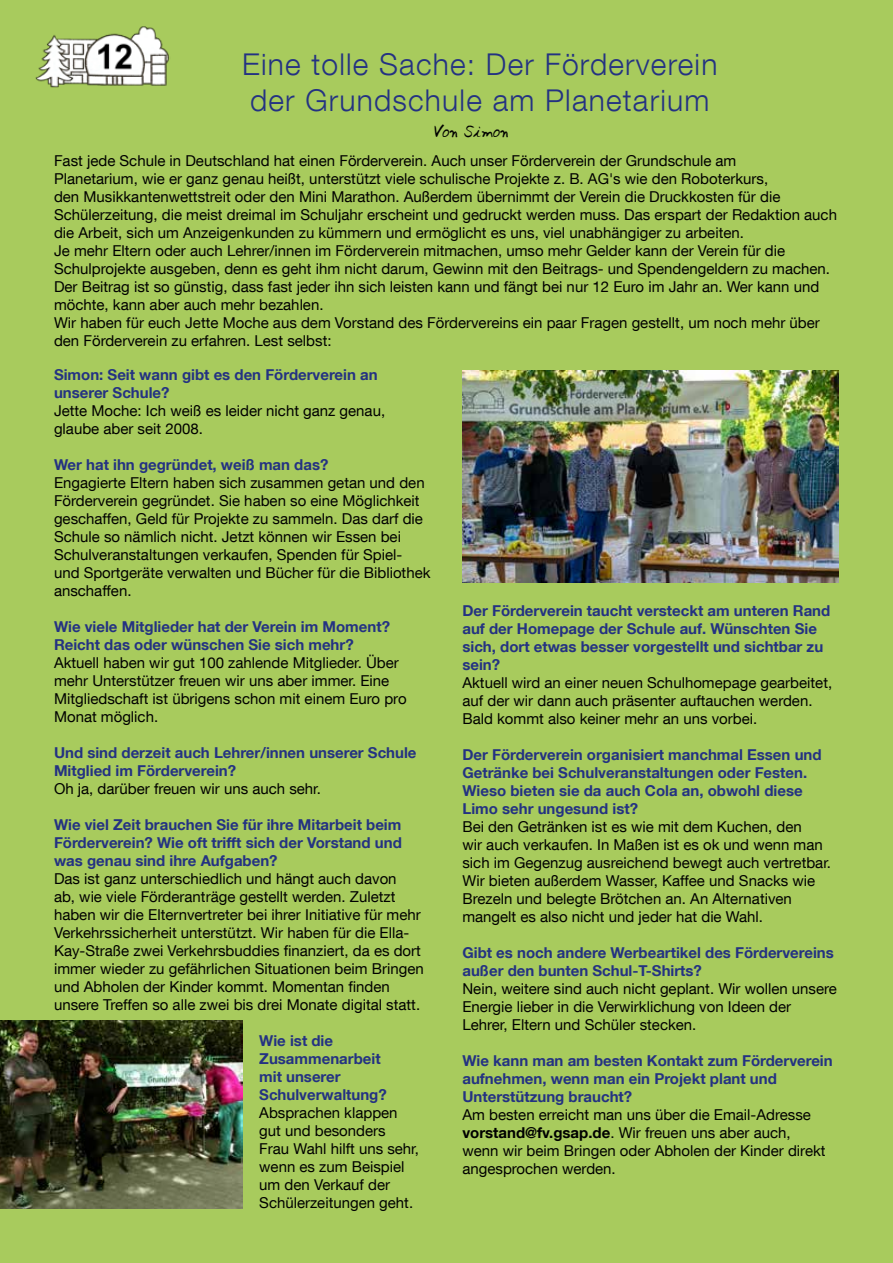
<style>
.page{position:relative;width:893px;height:1263px;background:#a8cb5d}
.page>*{position:absolute;margin:0;border:0;box-sizing:border-box;transform-origin:0 0}
.t1{font:300 30px/36px "Helvetica Neue LT Com";letter-spacing:.04em;color:#243282}
.t2{font:18.75px "Arrons Hand";color:#000}
.t3{font:15px/18px "Helvetica Neue LT Com";color:#000}
.t4{font:700 15px/18px "Helvetica Neue LT Com";color:#243282}
.s1{font-weight:700}
</style>
<div class="page">
<img style="left:35px;top:26px;width:134px;height:61px">
<img style="left:462px;top:371px;width:377px;height:211px">
<img style="left:0;top:1020px;width:242px;height:189px">
<h1 class="t1" style="left:242px;top:45px;width:477px">Eine tolle Sache: Der Förderverein der Grundschule am Planetarium</h1>
<p class="t2" style="left:433px;top:114px;width:76px">Von Simon</p>
<p class="t3" style="left:54px;top:151px;width:784px">Fast jede Schule in Deutschland hat einen Förderverein. Auch unser Förderverein der Grundschule am<br>Planetarium, wie er ganz genau heißt, unterstützt viele schulische Projekte z. B. AG's wie den Roboterkurs,<br>den Musikkantenwettstreit oder den Mini Marathon. Außerdem übernimmt der Verein die Druckkosten für die Schülerzeitung, die meist dreimal im Schuljahr erscheint und gedruckt werden muss. Das erspart der Redaktion auch die Arbeit, sich um Anzeigenkunden zu kümmern und ermöglicht es uns, viel unabhängiger zu arbeiten.<br>Je mehr Eltern oder auch Lehrer/innen im Förderverein mitmachen, umso mehr Gelder kann der Verein für die Schulprojekte ausgeben, denn es geht ihm nicht darum, Gewinn mit den Beitrags- und Spendengeldern zu machen.<br>Der Beitrag ist so günstig, dass fast jeder ihn sich leisten kann und fängt bei nur 12 Euro im Jahr an. Wer kann und möchte, kann aber auch mehr bezahlen.<br>Wir haben für euch Jette Moche aus dem Vorstand des Fördervereins ein paar Fragen gestellt, um noch mehr über den Förderverein zu erfahren. Lest selbst:</p>
<p class="t4" style="left:54px;top:365px;width:325px">Simon: Seit wann gibt es den Förderverein an unserer Schule?</p>
<p class="t3" style="left:54px;top:402px;width:333px">Jette Moche: Ich weiß es leider nicht ganz genau, glaube aber seit 2008.</p>
<p class="t4" style="left:54px;top:455px;width:276px">Wer hat ihn gegründet, weiß man das?</p>
<p class="t3" style="left:54px;top:474px;width:378px">Engagierte Eltern haben sich zusammen getan und den Förderverein gegründet. Sie haben so eine Möglichkeit geschaffen, Geld für Projekte zu sammeln. Das darf die Schule so nämlich nicht. Jetzt können wir Essen bei Schulveranstaltungen verkaufen, Spenden für Spiel&shy;und Sportgeräte verwalten und Bücher für die Bibliothek anschaffen.</p>
<p class="t4" style="left:54px;top:617px;width:337px">Wie viele Mitglieder hat der Verein im Moment?<br>Reicht das oder wünschen Sie sich mehr?</p>
<p class="t3" style="left:54px;top:654px;width:354px">Aktuell haben wir gut 100 zahlende Mitglieder. Über mehr Unterstützer freuen wir uns aber immer. Eine Mitgliedschaft ist übrigens schon mit einem Euro pro Monat möglich.</p>
<p class="t4" style="left:54px;top:743px;width:364px">Und sind derzeit auch Lehrer/innen unserer Schule<br>Mitglied im Förderverein?</p>
<p class="t3" style="left:54px;top:780px;width:269px">Oh ja, darüber freuen wir uns auch sehr.</p>
<p class="t4" style="left:54px;top:815px;width:349px;text-align:justify">Wie viel Zeit brauchen Sie für ihre Mitarbeit beim Förderverein? Wie oft trifft sich der Vorstand und was genau sind ihre Aufgaben?</p>
<p class="t3" style="left:54px;top:870px;width:371px">Das ist ganz unterschiedlich und hängt auch davon<br>ab, wie viele Förderanträge gestellt werden. Zuletzt haben wir die Elternvertreter bei ihrer Initiative für mehr Verkehrssicherheit unterstützt. Wir haben für die Ella-Kay-Straße zwei Verkehrsbuddies finanziert, da es dort immer wieder zu gefährlichen Situationen beim Bringen und Abholen der Kinder kommt. Momentan finden unsere Treffen so alle zwei bis drei Monate digital statt.</p>
<p class="t4" style="left:259px;top:1031px;width:129px">Wie ist die<br>Zusammenarbeit mit unserer<br>Schulverwaltung?</p>
<p class="t3" style="left:259px;top:1104px;width:161px">Absprachen klappen gut und besonders<br>Frau Wahl hilft uns sehr, wenn es zum Beispiel um den Verkauf der<br>Schülerzeitungen geht.</p>
<p class="t4" style="left:462px;top:601px;width:369px">Der Förderverein taucht versteckt am unteren Rand auf der Homepage der Schule auf. Wünschten Sie sich, dort etwas besser vorgestellt und sichtbar zu sein?</p>
<p class="t3" style="left:462px;top:673px;width:371px">Aktuell wird an einer neuen Schulhomepage gearbeitet, auf der wir dann auch präsenter auftauchen werden.<br>Bald kommt also keiner mehr an uns vorbei.</p>
<p class="t4" style="left:462px;top:745px;width:361px">Der Förderverein organisiert manchmal Essen und Getränke bei Schulveranstaltungen oder Festen.<br>Wieso bieten sie da auch Cola an, obwohl diese Limo sehr ungesund ist?</p>
<p class="t3" style="left:462px;top:817px;width:370px">Bei den Getränken ist es wie mit dem Kuchen, den<br>wir auch verkaufen. In Maßen ist es ok und wenn man sich im Gegenzug ausreichend bewegt auch vertretbar.<br>Wir bieten außerdem Wasser, Kaffee und Snacks wie Brezeln und belegte Brötchen an. An Alternativen mangelt es also nicht und jeder hat die Wahl.</p>
<p class="t4" style="left:462px;top:943px;width:373px">Gibt es noch andere Werbeartikel des Fördervereins außer den bunten Schul-T-Shirts?</p>
<p class="t3" style="left:462px;top:979px;width:376px">Nein, weitere sind auch nicht geplant. Wir wollen unsere<br>Energie lieber in die Verwirklichung von Ideen der<br>Lehrer, Eltern und Schüler stecken.</p>
<p class="t4" style="left:462px;top:1051px;width:372px">Wie kann man am besten Kontakt zum Förderverein aufnehmen, wenn man ein Projekt plant und<br>Unterstützung braucht?</p>
<p class="t3" style="left:462px;top:1105px;width:365px">Am besten erreicht man uns über die Email-Adresse <span class="s1">vorstand@fv.gsap.de</span>. Wir freuen uns aber auch, wenn wir beim Bringen oder Abholen der Kinder direkt angesprochen werden.</p>
</div>
